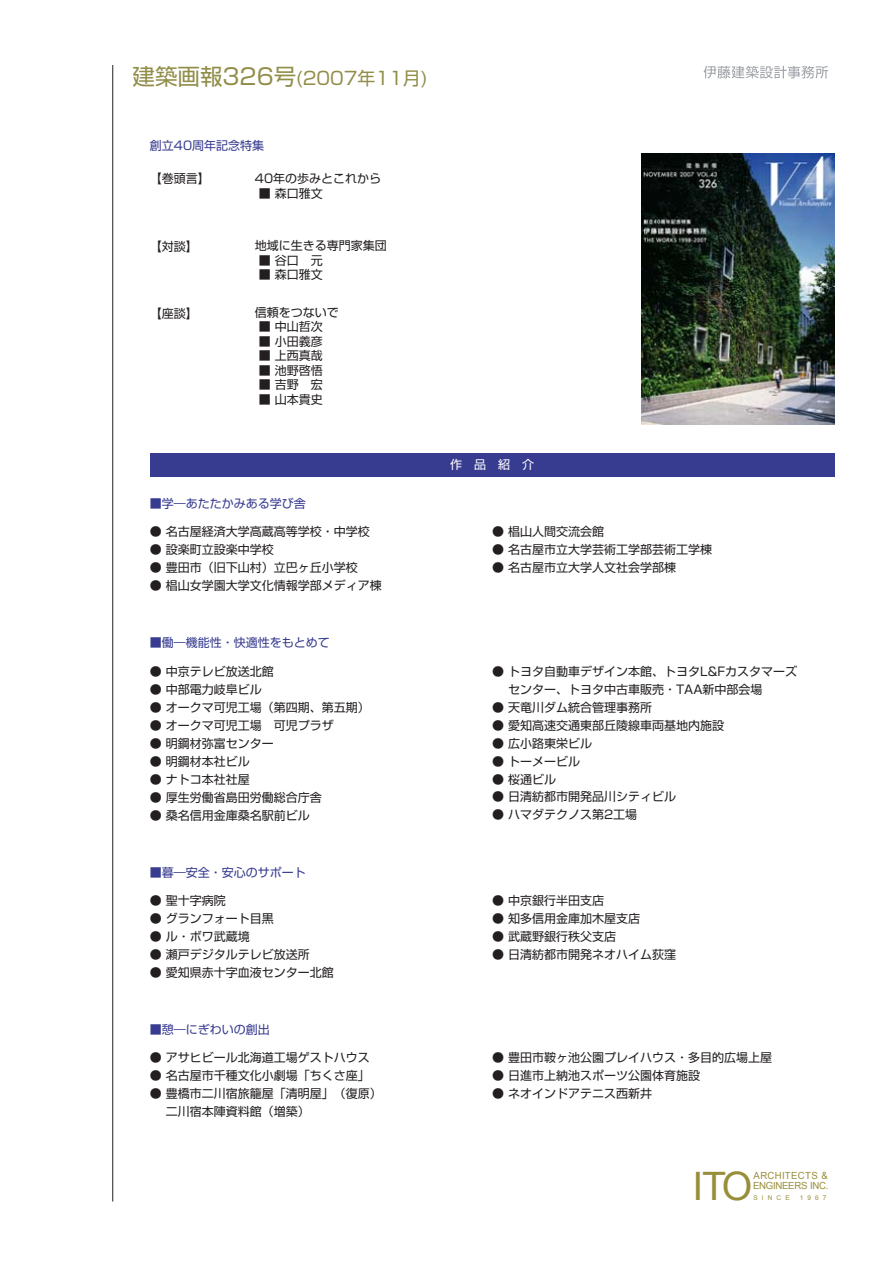
<style>
.page{position:relative;width:893px;height:1263px;background:#fff}
.page>*{position:absolute;margin:0;border:0;box-sizing:border-box;transform-origin:0 0}
.t1{font:39.15px "Arial";color:#988e3a}
.t2{font:18px "Shin Go Pro";color:#918e4a}
.t3{font:12px/18px "Shin Go Pro";color:#231f20}
.t4{font:12px "Shin Go Pro";color:#383c90}
.t5{font:12px "Shin Go Pro";color:#fff}
.t6{font:9.75px/9.8px "Arial";letter-spacing:-.01em;color:#988e3a}
.t7{font:6.6px "Arial";letter-spacing:.62em;color:#988e3a}
.s1{font-size:22.5px}
</style>
<div class="page">
<hr style="left:112px;top:65px;width:1px;height:1137px;background:#242021">
<svg style="left:703px;top:66px;width:125px;height:13px"></svg>
<div style="left:150px;top:453px;width:684px;height:24px;background:#383c90"></div>
<img style="left:641px;top:153px;width:193px;height:272px">
<h2 class="t2" style="left:132px;top:63px;width:297px"><span class="s1">建築画報326号</span>(2007年11月)</h2>
<p class="t4" style="left:150px;top:136px;width:116px">創立40周年記念特集</p>
<p class="t3" style="left:150px;top:168px;width:62px">【巻頭言】</p>
<p class="t3" style="left:259px;top:183px;width:65px">■ 森口雅文</p>
<p class="t3" style="left:255px;top:168px;width:128px">40年の歩みとこれから</p>
<p class="t3" style="left:150px;top:236px;width:50px">【対談】</p>
<p class="t3" style="left:255px;top:235px;width:133px">地域に生きる専門家集団</p>
<p class="t3" style="left:259px;top:250px;width:65px">■ 谷口　元</p>
<p class="t3" style="left:259px;top:264px;width:65px">■ 森口雅文</p>
<p class="t3" style="left:150px;top:303px;width:50px">【座談】</p>
<p class="t3" style="left:255px;top:302px;width:85px">信頼をつないで</p>
<p class="t3" style="left:259px;top:316px;width:65px">■ 中山哲次</p>
<p class="t3" style="left:259px;top:331px;width:65px">■ 小田義彦</p>
<p class="t3" style="left:259px;top:345px;width:65px">■ 上西真哉</p>
<p class="t3" style="left:259px;top:360px;width:65px">■ 池野啓悟</p>
<p class="t3" style="left:259px;top:374px;width:65px">■ 吉野　宏</p>
<p class="t3" style="left:259px;top:389px;width:65px">■ 山本貴史</p>
<p class="t4" style="left:150px;top:493px;width:158px">■学―あたたかみある学び舎</p>
<p class="t3" style="left:150px;top:521px;width:221px">● 名古屋経済大学高蔵高等学校・中学校</p>
<p class="t3" style="left:150px;top:539px;width:125px">● 設楽町立設楽中学校</p>
<p class="t3" style="left:150px;top:557px;width:209px">● 豊田市（旧下山村）立巴ヶ丘小学校</p>
<p class="t3" style="left:150px;top:575px;width:233px">● 椙山女学園大学文化情報学部メディア棟</p>
<p class="t4" style="left:150px;top:633px;width:182px">■働―機能性・快適性をもとめて</p>
<p class="t3" style="left:150px;top:661px;width:125px">● 中京テレビ放送北館</p>
<p class="t3" style="left:150px;top:679px;width:113px">● 中部電力岐阜ビル</p>
<p class="t3" style="left:150px;top:697px;width:221px">● オークマ可児工場（第四期、第五期）</p>
<p class="t3" style="left:150px;top:715px;width:185px">● オークマ可児工場　可児プラザ</p>
<p class="t3" style="left:150px;top:733px;width:125px">● 明鋼材弥富センター</p>
<p class="t3" style="left:150px;top:751px;width:101px">● 明鋼材本社ビル</p>
<p class="t3" style="left:150px;top:769px;width:101px">● ナトコ本社社屋</p>
<p class="t3" style="left:150px;top:787px;width:173px">● 厚生労働省島田労働総合庁舎</p>
<p class="t3" style="left:150px;top:805px;width:161px">● 桑名信用金庫桑名駅前ビル</p>
<p class="t4" style="left:150px;top:862px;width:158px">■暮―安全・安心のサポート</p>
<p class="t3" style="left:150px;top:890px;width:77px">● 聖十字病院</p>
<p class="t3" style="left:150px;top:908px;width:125px">● グランフォート目黒</p>
<p class="t3" style="left:150px;top:926px;width:101px">● ル・ボワ武蔵境</p>
<p class="t3" style="left:150px;top:944px;width:161px">● 瀬戸デジタルテレビ放送所</p>
<p class="t3" style="left:150px;top:962px;width:185px">● 愛知県赤十字血液センター北館</p>
<p class="t4" style="left:150px;top:1020px;width:122px">■憩―にぎわいの創出</p>
<p class="t3" style="left:150px;top:1047px;width:221px">● アサヒビール北海道工場ゲストハウス</p>
<p class="t3" style="left:150px;top:1065px;width:221px">● 名古屋市千種文化小劇場「ちくさ座」</p>
<p class="t3" style="left:150px;top:1101px;width:161px">　 二川宿本陣資料館（増築）</p>
<p class="t3" style="left:150px;top:1083px;width:233px">● 豊橋市二川宿旅籠屋「清明屋」（復原）</p>
<p class="t5" style="left:450px;top:455px;width:85px">作 品 紹 介</p>
<p class="t3" style="left:492px;top:521px;width:113px">● 椙山人間交流会館</p>
<p class="t3" style="left:492px;top:539px;width:221px">● 名古屋市立大学芸術工学部芸術工学棟</p>
<p class="t3" style="left:492px;top:557px;width:185px">● 名古屋市立大学人文社会学部棟</p>
<p class="t3" style="left:492px;top:661px;width:306px">● トヨタ自動車デザイン本館、トヨタL&amp;Fカスタマーズ　 センター、トヨタ中古車販売・TAA新中部会場</p>
<p class="t3" style="left:492px;top:697px;width:161px">● 天竜川ダム統合管理事務所</p>
<p class="t3" style="left:492px;top:715px;width:233px">● 愛知高速交通東部丘陵線車両基地内施設</p>
<p class="t3" style="left:492px;top:733px;width:101px">● 広小路東栄ビル</p>
<p class="t3" style="left:492px;top:751px;width:89px">● トーメービル</p>
<p class="t3" style="left:492px;top:769px;width:65px">● 桜通ビル</p>
<p class="t3" style="left:492px;top:786px;width:185px">● 日清紡都市開発品川シティビル</p>
<p class="t3" style="left:492px;top:804px;width:147px">● ハマダテクノス第2工場</p>
<p class="t3" style="left:492px;top:890px;width:113px">● 中京銀行半田支店</p>
<p class="t3" style="left:492px;top:908px;width:149px">● 知多信用金庫加木屋支店</p>
<p class="t3" style="left:492px;top:926px;width:125px">● 武蔵野銀行秩父支店</p>
<p class="t3" style="left:492px;top:944px;width:185px">● 日清紡都市開発ネオハイム荻窪</p>
<p class="t3" style="left:492px;top:1047px;width:281px">● 豊田市鞍ヶ池公園プレイハウス・多目的広場上屋</p>
<p class="t3" style="left:492px;top:1065px;width:209px">● 日進市上納池スポーツ公園体育施設</p>
<p class="t3" style="left:492px;top:1083px;width:161px">● ネオインドアテニス西新井</p>
<h1 class="t1" style="left:692px;top:1161px;width:61px">ITO</h1>
<p class="t6" style="left:753px;top:1171px;width:77px">ARCHITECTS &amp;<br>ENGINEERS INC.</p>
<p class="t7" style="left:753px;top:1193px;width:38px">SINCE</p>
<p class="t7" style="left:800px;top:1193px;width:28px">1967</p>
</div>
